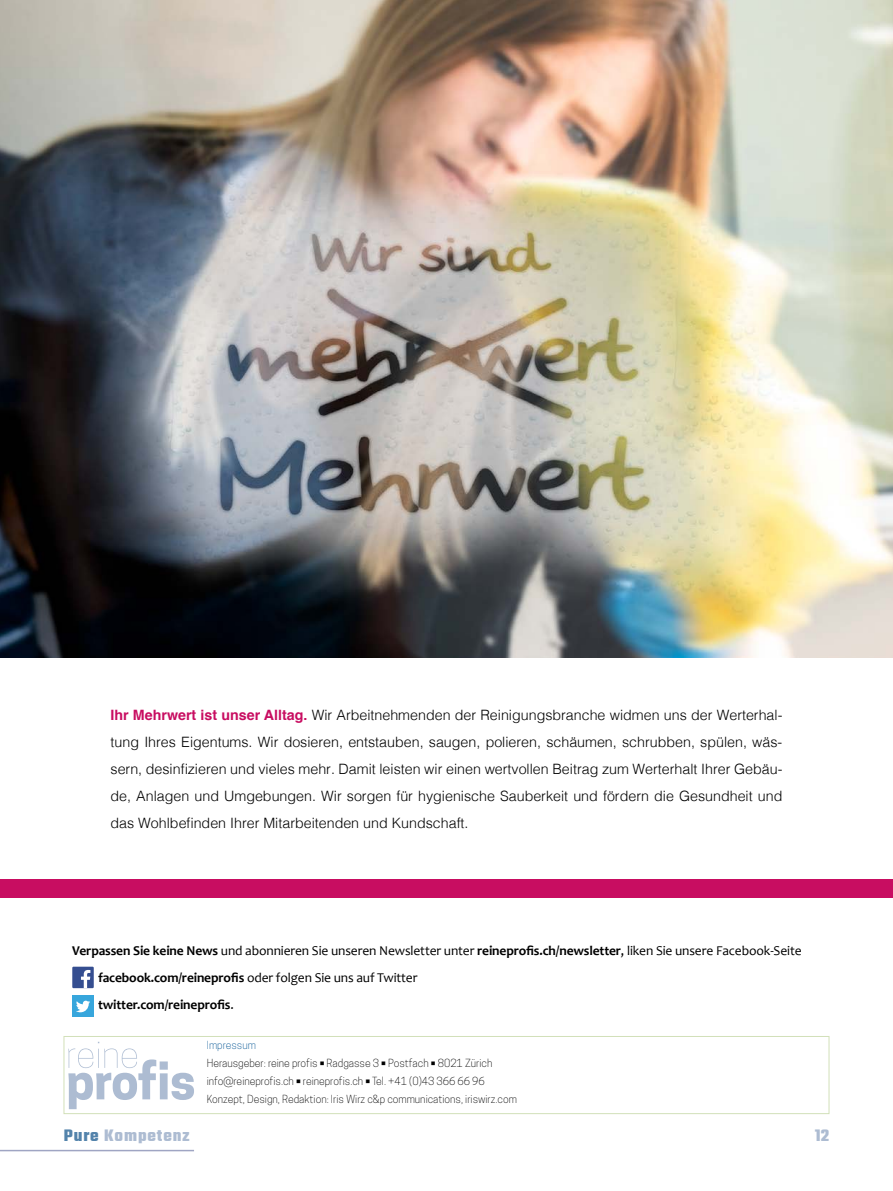
<style>
.page{position:relative;width:893px;height:1191px;background:#fff}
.page>*{position:absolute;margin:0;border:0;box-sizing:border-box;transform-origin:0 0}
.t1{font:700 18px "Teko";letter-spacing:.05em;color:#adbcd2}
.t2{font:300 14.25px/27px "Helvetica";color:#000;text-align:justify}
.t3{font:13.5px/27px "Candara";letter-spacing:-.01em;color:#000}
.t4{font:300 10.5px/18px "Cooper Hewitt";color:#000}
.s1{font-weight:700;color:#c80d61}
.s2{font-weight:700}
.s3{color:#005493}
.s4{font-weight:800}
.s5{color:#5383ab}
</style>
<div class="page">
<div style="left:0;top:879px;width:893px;height:18px;background:#c80d61"></div>
<hr style="left:0;top:1149px;width:194px;height:2px;background:#9fa5c3">
<div style="left:72px;top:995px;width:22px;height:22px;background:#37a6dc"></div>
<svg style="left:76px;top:1000px;width:14px;height:12px"></svg>
<div style="left:72px;top:966px;width:22px;height:22px;background:#354e90"></div>
<svg style="left:81px;top:970px;width:9px;height:18px"></svg>
<div style="left:64px;top:1036px;width:765px;height:77px;border:1px solid #d2e0b9"></div>
<svg style="left:68px;top:1041px;width:126px;height:68px"></svg>
<img style="left:0;top:0;width:893px;height:657px">
<p class="t2" style="left:111px;top:700px;width:673px"><span class="s1">Ihr Mehrwert ist unser Alltag.</span> Wir Arbeitnehmenden der Reinigungsbranche widmen uns der Werterhal&shy;tung Ihres Eigentums. Wir dosieren, entstauben, saugen, polieren, schäumen, schrubben, spülen, wäs&shy;sern, desinfizieren und vieles mehr. Damit leisten wir einen wertvollen Beitrag zum Werterhalt Ihrer Gebäu&shy;de, Anlagen und Umgebungen. Wir sorgen für hygienische Sauberkeit und fördern die Gesundheit und das Wohlbefinden Ihrer Mitarbeitenden und Kundschaft.</p>
<p class="t3" style="left:98px;top:937px;width:705px;text-indent:-26px"><span class="s2">Verpassen Sie keine News</span> und abonnieren Sie unseren Newsletter unter <span class="s2">reineprofis.ch/newsletter</span>, liken Sie unsere Facebook-Seite <span class="s2">facebook.com/reineprofis</span> oder folgen Sie uns auf Twitter<br><span class="s2">twitter.com/reineprofis</span>.</p>
<p class="t4" style="left:207px;top:1035px;width:312px"><span class="s3">Impressum<br></span>Herausgeber: reine profis <span class="s4">•</span> Radgasse 3 <span class="s4">•</span> Postfach <span class="s4">•</span> 8021 Zürich info@reineprofis.ch <span class="s4">•</span> reineprofis.ch <span class="s4">•</span> Tel. +41 (0)43 366 66 96<br>Konzept, Design, Redaktion: Iris Wirz c&amp;p communications, iriswirz.com</p>
<p class="t1" style="left:64px;top:1123px;width:127px"><span class="s5">Pure</span> Kompetenz</p>
<p class="t1" style="left:815px;top:1123px;width:16px">12</p>
</div>
